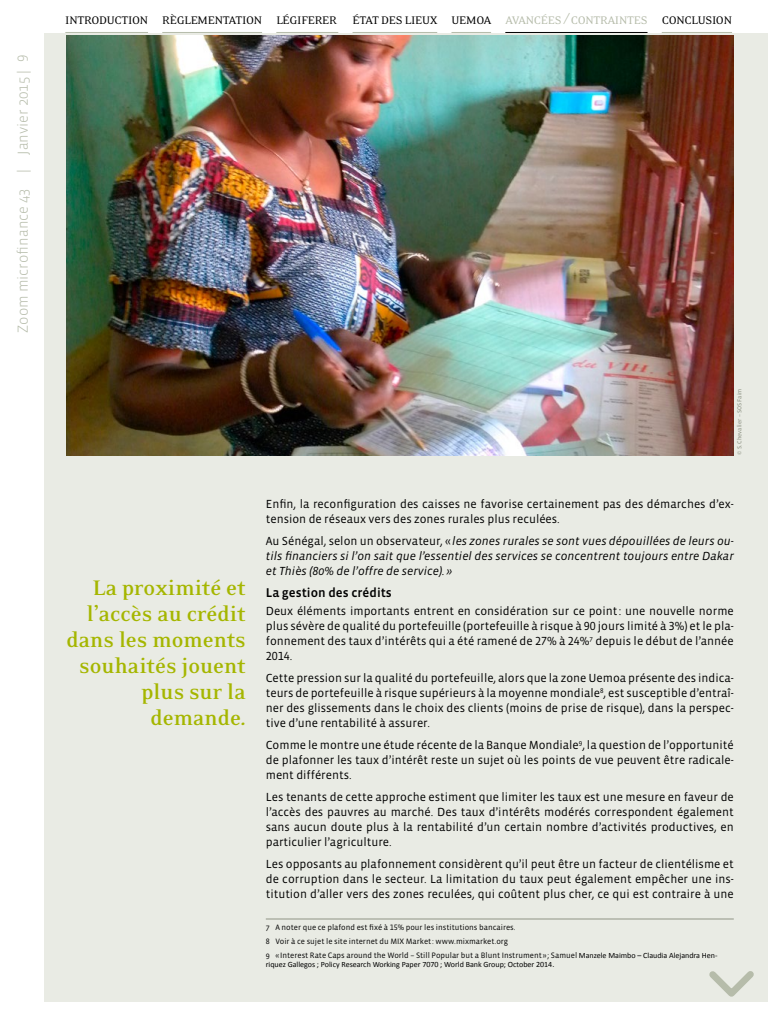
<style>
.page{position:relative;width:768px;height:1024px;background:#fff}
.page>*{position:absolute;margin:0;border:0;box-sizing:border-box;transform-origin:0 0}
.t1{font:700 24.1px/26px "Eidetic Neo";color:#a5b600;text-align:right}
.t2{font:300 14.8px "Vista Sans";color:#b6bcaa}
.t3{font:13px "Vista Sans Med";color:#000}
.t4{font:12.6px "Eidetic Neo";letter-spacing:-.02em;color:#000}
.t5{font:12px/15px "Vista Sans";color:#000;text-align:justify}
.t6{font:italic 12px/15px "Vista Sans";color:#000;text-align:justify}
.t7{font:12px "Vista Sans Alt";color:#000}
.t8{font:8px/14px "Vista Sans";color:#000}
.t9{font:8px "Calibri";color:#000}
.t10{font:6px "Vista Sans Reg";color:#909586}
.s1{font-family:"Vista Sans Alt"}
.s2{color:#b6bcaa}
.s3{font-size:18px;color:#b6bcaa}
.s4{font-style:normal}
.s5{font-family:"Vista Sans"}
.s6{font-family:"Calibri"}
</style>
<div class="page">
<div style="left:44px;top:33px;width:724px;height:969px;background:#e9ebe4"></div>
<hr style="left:266px;top:919px;width:468px;height:1px;background:#909586">
<img style="left:66px;top:35px;width:668px;height:420px">
<hr style="left:65px;top:32px;width:83px;height:1px;background:#b6bcaa">
<hr style="left:162px;top:32px;width:100px;height:1px;background:#b6bcaa">
<hr style="left:276px;top:32px;width:62px;height:1px;background:#b6bcaa">
<hr style="left:353px;top:32px;width:84px;height:1px;background:#b6bcaa">
<hr style="left:451px;top:32px;width:40px;height:1px;background:#b6bcaa">
<hr style="left:505px;top:32px;width:143px;height:1px;background:#000">
<hr style="left:662px;top:32px;width:70px;height:1px;background:#b6bcaa">
<svg style="left:709px;top:971px;width:45px;height:26px"></svg>
<p class="t2" style="left:15px;top:333px;width:279px;rotate:-90deg">Zoom microfinance 43 | Janvier 2015 | <span class="s1">9</span></p>
<p class="t4" style="left:65px;top:14px;width:668px">INTRODUCTION RÈGLEMENTATION LÉGIFERER ÉTAT DES LIEUX UEMOA <span class="s2">AVANCÉES</span> <span class="s3">/</span><span class="s2">CONTRAINTES</span> CONCLUSION</p>
<h1 class="t1" style="left:66px;top:575px;width:181px">La proximité et l’accès au crédit dans les moments souhaités jouent plus sur la demande.</h1>
<p class="t10" style="left:736px;top:455px;width:68px;rotate:-90deg">© S. Chevalier – SOS Faim</p>
<p class="t5" style="left:266px;top:497px;width:470px">Enfin, la reconfiguration des caisses ne favorise certainement pas des démarches d’ex&shy;tension de réseaux vers des zones rurales plus reculées.</p>
<p class="t6" style="left:266px;top:534px;width:470px"><span class="s4">Au Sénégal, selon un observateur, «</span> les zones rurales se sont vues dépouillées de leurs ou&shy;tils financiers si l’on sait que l’essentiel des services se concentrent toujours entre Dakar et Thiès (80% de l’offre de service). »</p>
<p class="t3" style="left:266px;top:586px;width:128px">La gestion des crédits</p>
<p class="t5" style="left:266px;top:604px;width:470px">Deux éléments importants entrent en considération sur ce point: une nouvelle norme plus sévère de qualité du portefeuille (portefeuille à risque à <span class="s1">90</span> jours limité à <span class="s1">3</span>%) et le pla&shy;fonnement des taux d’intérêts qui a été ramené de <span class="s1">27</span>% à <span class="s1">24</span>%<sup>7</sup> depuis le début de l’année</p>
<p class="t7" style="left:266px;top:650px;width:28px">2014<span class="s5">.</span></p>
<p class="t5" style="left:266px;top:671px;width:470px">Cette pression sur la qualité du portefeuille, alors que la zone Uemoa présente des indica&shy;teurs de portefeuille à risque supérieurs à la moyenne mondiale<sup>8</sup>, est susceptible d’entraî&shy;ner des glissements dans le choix des clients (moins de prise de risque), dans la perspec&shy;tive d’une rentabilité à assurer.</p>
<p class="t5" style="left:266px;top:738px;width:470px">Comme le montre une étude récente de la Banque Mondiale<sup>9</sup>, la question de l’opportunité de plafonner les taux d’intérêt reste un sujet où les points de vue peuvent être radicale&shy;ment différents.</p>
<p class="t5" style="left:266px;top:790px;width:470px">Les tenants de cette approche estiment que limiter les taux est une mesure en faveur de l’accès des pauvres au marché. Des taux d’intérêts modérés correspondent également sans aucun doute plus à la rentabilité d’un certain nombre d’activités productives, en particulier l’agriculture.</p>
<p class="t5" style="left:266px;top:857px;width:470px">Les opposants au plafonnement considèrent qu’il peut être un facteur de clientélisme et de corruption dans le secteur. La limitation du taux peut également empêcher une ins&shy;titution d’aller vers des zones reculées, qui coûtent plus cher, ce qui est contraire à une</p>
<p class="t8" style="left:266px;top:920px;width:453px">7 A noter que ce plafond est fixé à <span class="s1">15</span>% pour les institutions bancaires.<br>8 Voir à ce sujet le site internet du MIX Market: www.mixmarket.org<br>9 « Interest Rate Caps around the World – Still Popular but a Blunt Instrument » ; Samuel <span class="s6">Manzele Maimbo – Claudia Alejandra Hen-</span></p>
<p class="t9" style="left:266px;top:959px;width:290px">riquez Gallegos ; Policy Research Working Paper 7070 ; World Bank Group; October 2014.</p>
</div>
